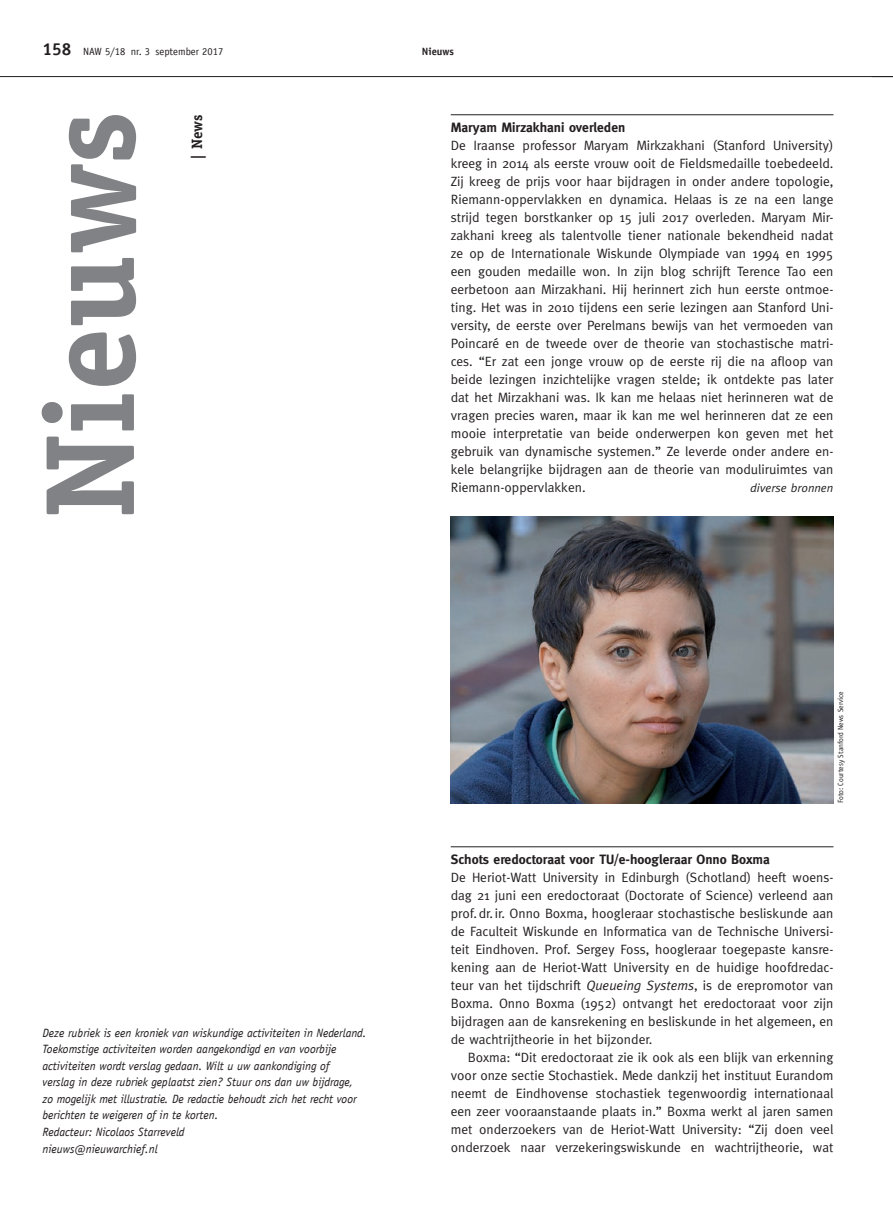
<style>
.page{position:relative;width:893px;height:1221px;background:#fff}
.page>*{position:absolute;margin:0;border:0;box-sizing:border-box;transform-origin:0 0}
.t1{font:700 127.5px "Officina Serif LT";color:#808285}
.t2{font:700 15px "Officina Serif LT";color:#231f20}
.t3{font:13.5px/18px "Meta";color:#231f20;text-align:justify}
.t4{font:700 13.5px "Meta";color:#231f20}
.t5{font:italic 12px/16.5px "Officina Sans LT";color:#231f20}
.t6{font:italic 12px "Meta";color:#231f20}
.t7{font:10.5px "Officina Sans LT";color:#231f20}
.t8{font:700 10.5px "Officina Sans LT";color:#231f20}
.t9{font:7.5px "Officina Sans LT";color:#231f20}
.s1{font-weight:700;font-size:17.25px}
.s2{font-style:italic}
</style>
<div class="page">
<hr style="left:0;top:76px;width:893px;height:1px;background:#231f20">
<hr style="left:451px;top:114px;width:382px;height:1px;background:#231f20">
<hr style="left:451px;top:846px;width:382px;height:1px;background:#231f20">
<img style="left:451px;top:516px;width:382px;height:287px">
<p class="t7" style="left:43px;top:45px;width:182px"><span class="s1">158</span> NAW 5/18 nr. 3 september 2017</p>
<p class="t8" style="left:422px;top:45px;width:34px">Nieuws</p>
<h1 class="t1" style="left:11px;top:519px;width:410px;rotate:-90deg">Nieuws</h1>
<p class="t2" style="left:188px;top:159px;width:46px;rotate:-90deg">| News</p>
<p class="t4" style="left:451px;top:120px;width:176px">Maryam Mirzakhani overleden</p>
<p class="t3" style="left:451px;top:136px;width:384px">De Iraanse professor Maryam Mirkzakhani (Stanford University) kreeg in 2014 als eerste vrouw ooit de Fieldsmedaille toebedeeld.<br>Zij kreeg de prijs voor haar bijdragen in onder andere topologie, Riemann-oppervlakken en dynamica. Helaas is ze na een lange strijd tegen borstkanker op 15 juli 2017 overleden. Maryam Mir&shy;zakhani kreeg als talentvolle tiener nationale bekendheid nadat ze op de Internationale Wiskunde Olympiade van 1994 en 1995 een gouden medaille won. In zijn blog schrijft Terence Tao een eerbetoon aan Mirzakhani. Hij herinnert zich hun eerste ontmoe&shy;ting. Het was in 2010 tijdens een serie lezingen aan Stanford Uni&shy;versity, de eerste over Perelmans bewijs van het vermoeden van Poincaré en de tweede over de theorie van stochastische matri&shy;ces. “Er zat een jonge vrouw op de eerste rij die na afloop van beide lezingen inzichtelijke vragen stelde; ik ontdekte pas later dat het Mirzakhani was. Ik kan me helaas niet herinneren wat de vragen precies waren, maar ik kan me wel herinneren dat ze een mooie interpretatie van beide onderwerpen kon geven met het gebruik van dynamische systemen.” Ze leverde onder andere en&shy;kele belangrijke bijdragen aan de theorie van moduliruimtes van Riemann-oppervlakken.</p>
<p class="t6" style="left:750px;top:481px;width:85px">diverse bronnen</p>
<p class="t9" style="left:836px;top:803px;width:114px;rotate:-90deg">Foto: Courtesy Stanford News Service</p>
<p class="t5" style="left:43px;top:1024px;width:325px">Deze rubriek is een kroniek van wiskundige activiteiten in Nederland.<br>Toekomstige activiteiten worden aangekondigd en van voorbije activiteiten wordt verslag gedaan. Wilt u uw aankondiging of<br>verslag in deze rubriek geplaatst zien? Stuur ons dan uw bijdrage, zo mogelijk met illustratie. De redactie behoudt zich het recht voor berichten te weigeren of in te korten.<br>Redacteur: Nicolaos Starreveld<br>nieuws@nieuwarchief.nl</p>
<p class="t4" style="left:451px;top:851px;width:321px">Schots eredoctoraat voor TU/e-hoogleraar Onno Boxma</p>
<p class="t3" style="left:451px;top:868px;width:384px">De Heriot-Watt University in Edinburgh (Schotland) heeft woens&shy;dag 21 juni een eredoctoraat (Doctorate of Science) verleend aan prof.dr.ir. Onno Boxma, hoogleraar stochastische besliskunde aan de Faculteit Wiskunde en Informatica van de Technische Universi&shy;teit Eindhoven. Prof. Sergey Foss, hoogleraar toegepaste kansre&shy;kening aan de Heriot-Watt University en de huidige hoofdredac&shy;teur van het tijdschrift <span class="s2">Queueing Systems</span>, is de erepromotor van Boxma. Onno Boxma (1952) ontvangt het eredoctoraat voor zijn bijdragen aan de kansrekening en besliskunde in het algemeen, en de wachtrijtheorie in het bijzonder.</p>
<p class="t3" style="left:451px;top:1048px;width:384px;text-indent:17px">Boxma: “Dit eredoctoraat zie ik ook als een blijk van erkenning voor onze sectie Stochastiek. Mede dankzij het instituut Eurandom neemt de Eindhovense stochastiek tegenwoordig internationaal een zeer vooraanstaande plaats in.” Boxma werkt al jaren samen met onderzoekers van de Heriot-Watt University: “Zij doen veel onderzoek naar verzekeringswiskunde en wachtrijtheorie, wat</p>
</div>
